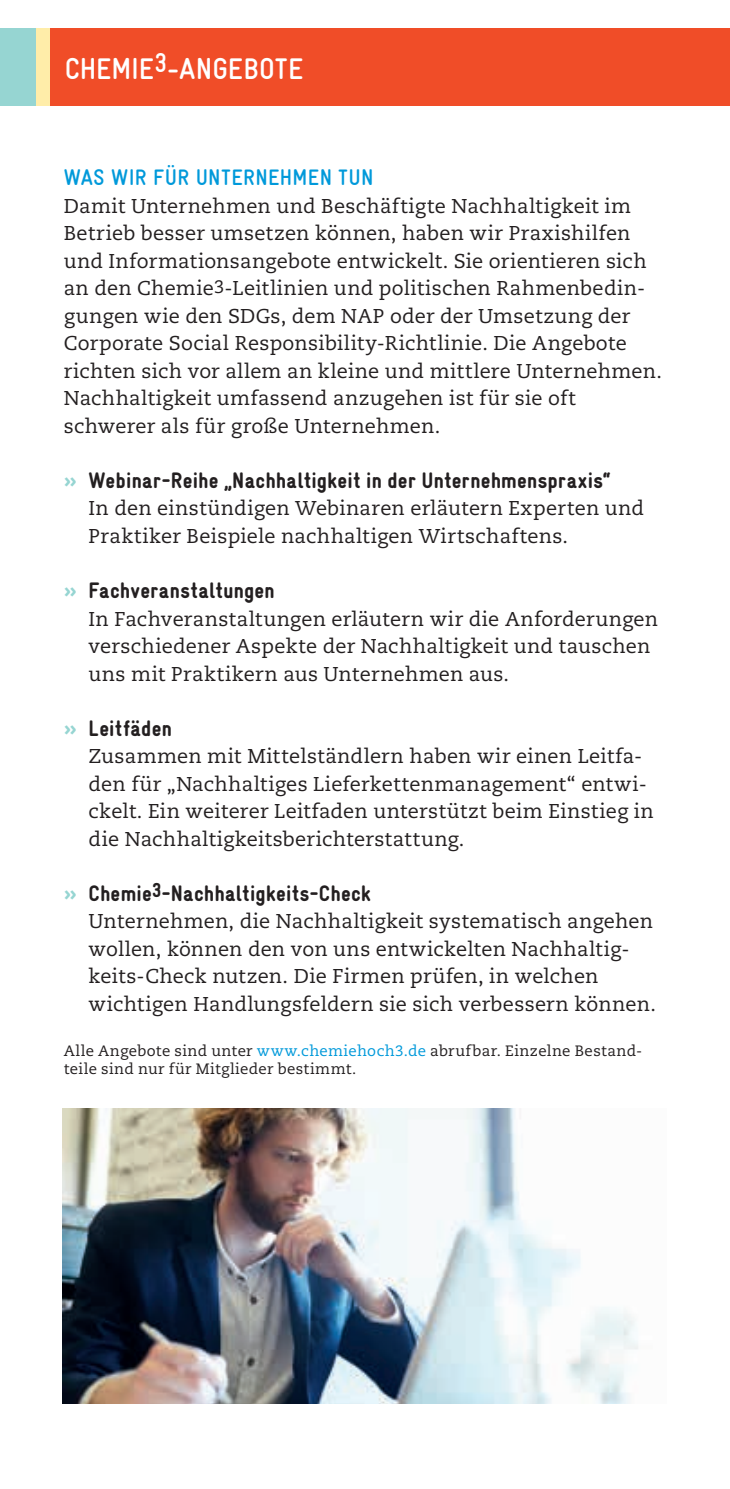
<style>
.page{position:relative;width:730px;height:1489px;background:#fff}
.page>*{position:absolute;margin:0;border:0;box-sizing:border-box;transform-origin:0 0}
.t1{font:700 condensed 30px "Gravur";letter-spacing:.005em;color:#fff}
.t2{font:22.5px "Gravur Condensed Black CE";letter-spacing:.015em;color:#231f20}
.t3{font:700 condensed 22.5px "Gravur";letter-spacing:.02em;color:#0099da}
.t4{font:20px/27.5px "Caecilia LT Std";letter-spacing:.01em;color:#231f20}
.t5{font:15px/18px "Caecilia LT Std";letter-spacing:.025em;color:#231f20}
.s1{font-size:18px}
.s2{font-family:"Caecilia LT Std";font-weight:700;font-size:25px;color:#96d5d2}
.s3{color:#0099da}
</style>
<div class="page">
<div style="left:0;top:28px;width:730px;height:78px;background:#f04d28"></div>
<div style="left:35px;top:28px;width:15px;height:78px;background:#ffeda9"></div>
<div style="left:0;top:28px;width:35px;height:78px;background:#96d5d2"></div>
<img style="left:63px;top:1108px;width:575px;height:295px">
<h1 class="t1" style="left:65px;top:52px;width:240px">CHEMIE<sup>3</sup>-ANGEBOTE</h1>
<p class="t3" style="left:64px;top:165px;width:311px">WAS WIR FÜR UNTERNEHMEN TUN</p>
<p class="t4" style="left:64px;top:192px;width:600px">Damit Unternehmen und Beschäftigte Nachhaltigkeit im Betrieb besser umsetzen können, haben wir Praxishilfen und Informationsangebote entwickelt. Sie orientieren sich an den Chemie<span class="s1">3</span>-Leitlinien und politischen Rahmenbedin&shy;gungen wie den SDGs, dem NAP oder der Umsetzung der Corporate Social Responsibility-Richtlinie. Die Angebote richten sich vor allem an kleine und mittlere Unternehmen.<br>Nachhaltigkeit umfassend anzugehen ist für sie oft schwerer als für große Unternehmen.</p>
<p class="t2" style="left:64px;top:467px;width:548px"><span class="s2">»</span> Webinar-Reihe „Nachhaltigkeit in der Unternehmenspraxis“</p>
<p class="t4" style="left:89px;top:495px;width:557px">In den einstündigen Webinaren erläutern Experten und<br>Praktiker Beispiele nachhaltigen Wirtschaftens.</p>
<p class="t2" style="left:64px;top:577px;width:212px"><span class="s2">»</span> Fachveranstaltungen</p>
<p class="t4" style="left:89px;top:605px;width:571px">In Fachveranstaltungen erläutern wir die Anforderungen verschiedener Aspekte der Nachhaltigkeit und tauschen uns mit Praktikern aus Unternehmen aus.</p>
<p class="t2" style="left:64px;top:715px;width:110px"><span class="s2">»</span> Leitfäden</p>
<p class="t4" style="left:89px;top:742px;width:567px">Zusammen mit Mittelständlern haben wir einen Leitfa&shy;den für „Nachhaltiges Lieferkettenmanagement“ entwi&shy;ckelt. Ein weiterer Leitfaden unterstützt beim Einstieg in die Nachhaltigkeitsberichterstattung.</p>
<p class="t2" style="left:64px;top:880px;width:309px"><span class="s2">»</span> Chemie<sup>3</sup>-Nachhaltigkeits-Check</p>
<p class="t4" style="left:89px;top:907px;width:569px">Unternehmen, die Nachhaltigkeit systematisch angehen wollen, können den von uns entwickelten Nachhaltig&shy;keits-Check nutzen. Die Firmen prüfen, in welchen wichtigen Handlungsfeldern sie sich verbessern können.</p>
<p class="t5" style="left:64px;top:1042px;width:578px">Alle Angebote sind unter <span class="s3">www.chemiehoch3.de</span> abrufbar. Einzelne Bestand&shy;teile sind nur für Mitglieder bestimmt.</p>
</div>
